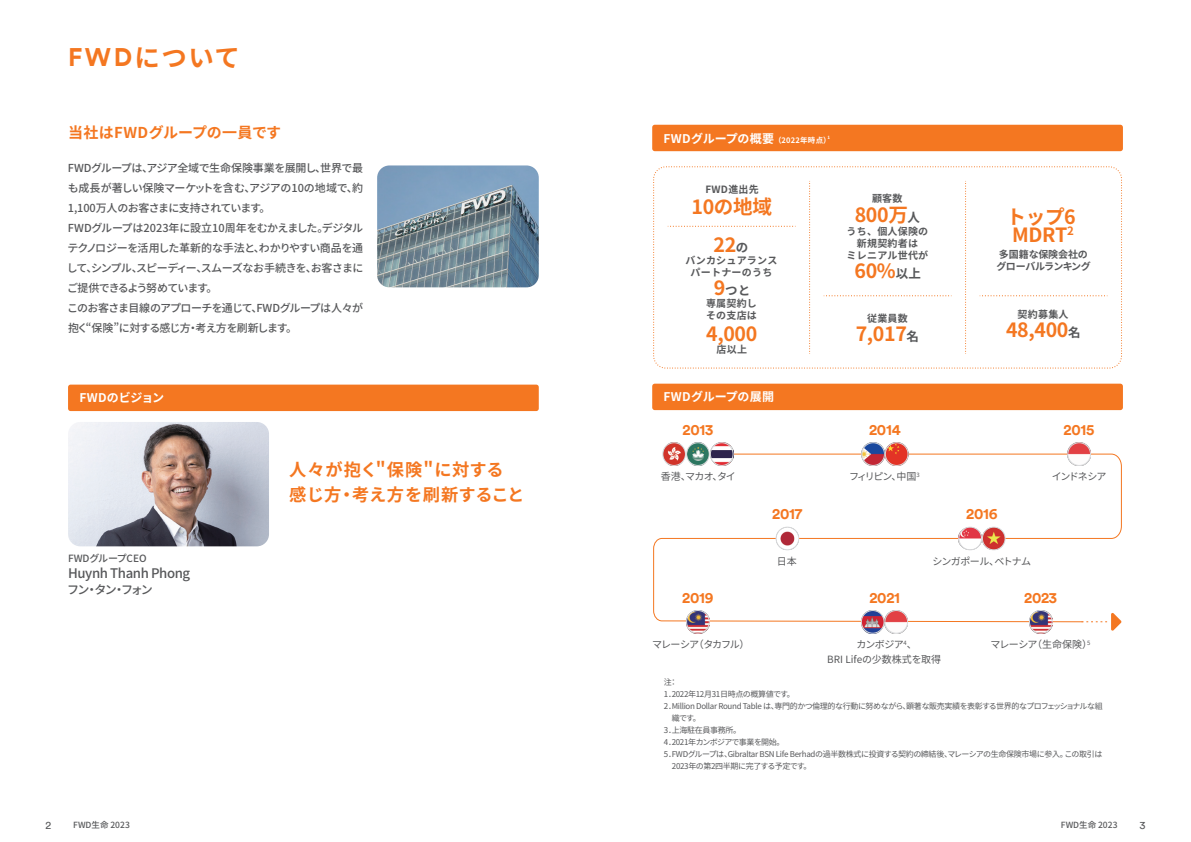
<style>
.page{position:relative;width:1191px;height:842px;background:#fff}
.page>*{position:absolute;margin:0;border:0;box-sizing:border-box;transform-origin:0 0}
.t1{font:700 25.5px "Noto Sans CJ Kjp";color:#f47721}
.t2{font:700 19.6px/18.1px "Noto Sans CJ Kjp";letter-spacing:-.02em;color:#f47721}
.t3{font:700 17.2px/25px "Noto Sans CJ Kjp";letter-spacing:.015em;color:#f47721}
.t4{font:700 15px "FWD Circular TT";letter-spacing:-.02em;color:#f47721}
.t5{font:700 15px "Noto Sans CJ Kjp";letter-spacing:.015em;color:#f47721}
.t6{font:500 13.2px "Noto Sans CJ Kjp";letter-spacing:-.03em;color:#57585a}
.t7{font:700 12.5px "Noto Sans CJ Kjp";color:#57585a}
.t8{font:700 12px "Noto Sans CJ Kjp";letter-spacing:.015em;color:#fff}
.t9{font:500 12px "Noto Sans CJ Kjp";letter-spacing:-.15em;color:#57585a}
.t10{font:700 12px "Noto Sans CJ Kjp";letter-spacing:-.005em;color:#fff}
.t11{font:500 11px/20px "Noto Sans CJ Kjp";letter-spacing:-.045em;color:#57585a}
.t12{font:700 10px/12px "Noto Sans CJ Kjp";letter-spacing:.025em;color:#57585a;text-align:center}
.t13{font:10px "Noto Sans CJ Kjp";letter-spacing:-.06em;color:#57585a}
.t14{font:10px/15px "Noto Sans CJ Kjp";letter-spacing:-.01em;color:#57585a;text-align:center}
.t15{font:700 10px/12px "Noto Sans CJ Kjp";letter-spacing:-.025em;color:#57585a}
.t16{font:10px "Noto Sans CJ Kjp";letter-spacing:-.04em;color:#57585a}
.t17{font:10px "Noto Sans CJ Kjp";letter-spacing:-.105em;color:#57585a}
.t18{font:500 10px "Noto Sans CJ Kjp";letter-spacing:-.02em;color:#57585a}
.t19{font:500 8.5px "Noto Sans CJ Kjp";color:#57585a}
.t20{font:8px "Noto Sans CJ Kjp";letter-spacing:-.04em;color:#57585a}
.t21{font:8px "Noto Sans CJ Kjp";letter-spacing:-.065em;color:#57585a}
.t22{font:700 4.4px "Noto Sans CJ Kjp";color:#fff}
.s1{font-family:"FWD Circular TT"}
.s2{font-size:7.5px}
.s3{font-size:12.5px;color:#57585a}
.s4{font-size:19.6px;color:#f47721}
.s5{font-family:"FWD Circular TT";font-weight:400;font-size:11px}
.s6{font-weight:400;font-size:11px}
</style>
<div class="page">
<img style="left:68px;top:422px;width:201px;height:124px">
<div style="left:68px;top:385px;width:471px;height:26px;background:#f47721;border-radius:3px"></div>
<img style="left:377px;top:165px;width:162px;height:122px">
<div style="left:652px;top:125px;width:471px;height:26px;background:#f47721;border-radius:3px"></div>
<div style="left:652px;top:384px;width:471px;height:26px;background:#f47721;border-radius:3px"></div>
<div style="left:653px;top:166px;width:469px;height:202px;border:1px dashed #f47721;border-radius:12px"></div>
<svg style="left:809px;top:181px;width:1px;height:173px"></svg>
<svg style="left:965px;top:181px;width:1px;height:173px"></svg>
<svg style="left:668px;top:226px;width:128px;height:1px"></svg>
<svg style="left:979px;top:295px;width:128px;height:1px"></svg>
<svg style="left:823px;top:295px;width:129px;height:1px"></svg>
<svg style="left:653px;top:453px;width:469px;height:170px"></svg>
<svg style="left:1079px;top:612px;width:42px;height:19px"></svg>
<img style="left:663px;top:444px;width:22px;height:21px">
<div style="left:662px;top:442px;width:24px;height:24px;border:1px solid #d9dadc;border-radius:50%"></div>
<img style="left:687px;top:443px;width:21px;height:22px">
<div style="left:686px;top:442px;width:23px;height:24px;border:1px solid #d9dadc;border-radius:50%"></div>
<img style="left:710px;top:443px;width:23px;height:22px">
<div style="left:710px;top:442px;width:23px;height:24px;border:1px solid #d9dadc;border-radius:50%"></div>
<img style="left:861px;top:443px;width:47px;height:22px">
<div style="left:861px;top:442px;width:24px;height:24px;border:1px solid #d9dadc;border-radius:50%"></div>
<img style="left:776px;top:527px;width:23px;height:23px">
<div style="left:775px;top:527px;width:24px;height:23px;border:1px solid #d9dadc;border-radius:50%"></div>
<img style="left:686px;top:610px;width:23px;height:23px">
<div style="left:686px;top:610px;width:23px;height:24px;border:1px solid #d9dadc;border-radius:50%"></div>
<img style="left:1029px;top:610px;width:23px;height:23px">
<div style="left:1029px;top:610px;width:23px;height:24px;border:1px solid #d9dadc;border-radius:50%"></div>
<img style="left:862px;top:610px;width:21px;height:23px">
<div style="left:861px;top:610px;width:23px;height:24px;border:1px solid #d9dadc;border-radius:50%"></div>
<img style="left:959px;top:527px;width:22px;height:23px">
<div style="left:958px;top:527px;width:24px;height:23px;border:1px solid #d9dadc;border-radius:50%"></div>
<img style="left:983px;top:527px;width:21px;height:23px">
<div style="left:982px;top:527px;width:23px;height:23px;border:1px solid #d9dadc;border-radius:50%"></div>
<div style="left:885px;top:442px;width:23px;height:24px;border:1px solid #d9dadc;border-radius:50%"></div>
<img style="left:1067px;top:443px;width:23px;height:22px">
<div style="left:1067px;top:442px;width:24px;height:24px;border:1px solid #d9dadc;border-radius:50%"></div>
<img style="left:885px;top:610px;width:22px;height:23px">
<div style="left:884px;top:610px;width:24px;height:24px;border:1px solid #d9dadc;border-radius:50%"></div>
<h1 class="t1" style="left:68px;top:43px;width:173px"><span class="s1">FWD</span>について</h1>
<h3 class="t5" style="left:68px;top:124px;width:215px">当社はFWDグループの一員です</h3>
<p class="t11" style="left:67px;top:158px;width:298px">FWDグループは、アジア全域で生命保険事業を展開し、世界で最も成長が著しい保険マーケットを含む、アジアの10の地域で、約<br>1,100万人のお客さまに支持されています。<br>FWDグループは2023年に設立10周年をむかえました。デジタルテクノロジーを活用した革新的な手法と、わかりやすい商品を通して、シンプル、スピーディー、スムーズなお手続きを、お客さまにご提供できるよう努めています。<br>このお客さま目線のアプローチを通じて、FWDグループは人々が抱く“保険”に対する感じ方・考え方を刷新します。</p>
<p class="t10" style="left:79px;top:391px;width:86px">FWDのビジョン</p>
<p class="t18" style="left:68px;top:553px;width:80px">FWDグループCEO</p>
<p class="t6" style="left:68px;top:566px;width:124px">Huynh Thanh Phong</p>
<p class="t9" style="left:67px;top:583px;width:87px">フン・タン・フォン</p>
<h3 class="t3" style="left:289px;top:458px;width:237px">人々が抱く"保険"に対する感じ方・考え方を刷新すること</h3>
<p class="t8" style="left:663px;top:131px;width:168px">FWDグループの概要<span class="s2">（2022年時点）</span></p>
<p class="t22" style="left:827px;top:135px;width:4px">1</p>
<p class="t12" style="left:705px;top:184px;width:55px">FWD進出先</p>
<h2 class="t2" style="left:691px;top:198px;width:82px">10の地域</h2>
<h2 class="t2" style="left:713px;top:236px;width:36px">22<span class="s3">の</span></h2>
<p class="t12" style="left:685px;top:255px;width:93px">バンカシュアランスパートナーのうち</p>
<p class="t7" style="left:713px;top:283px;width:38px"><span class="s4">9</span>つと</p>
<p class="t12" style="left:706px;top:298px;width:52px;text-align:left">専属契約しその支店は</p>
<h2 class="t2" style="left:706px;top:325px;width:53px">4,000</h2>
<p class="t12" style="left:716px;top:344px;width:32px">店以上</p>
<p class="t8" style="left:663px;top:390px;width:112px">FWDグループの展開</p>
<p class="t12" style="left:872px;top:193px;width:32px">顧客数</p>
<h2 class="t2" style="left:854px;top:206px;width:67px">800万<span class="s3">人</span></h2>
<p class="t12" style="left:846px;top:225px;width:83px">うち、個人保険の新規契約者は<br>ミレニアル世代が</p>
<h2 class="t2" style="left:854px;top:262px;width:68px">60%<span class="s3">以上</span></h2>
<p class="t12" style="left:867px;top:312px;width:42px">従業員数</p>
<h2 class="t2" style="left:855px;top:325px;width:65px">7,017<span class="s3">名</span></h2>
<h2 class="t2" style="left:1006px;top:208px;width:71px">トップ6<br>MDRT<sup>2</sup></h2>
<p class="t15" style="left:996px;top:248px;width:96px">多国籍な保険会社のグローバルランキング</p>
<p class="t12" style="left:1017px;top:308px;width:52px">契約募集人</p>
<h2 class="t2" style="left:1006px;top:321px;width:76px">48,400<span class="s3">名</span></h2>
<h3 class="t4" style="left:682px;top:419px;width:32px">2013</h3>
<h3 class="t4" style="left:869px;top:419px;width:33px">2014</h3>
<h3 class="t4" style="left:1063px;top:419px;width:32px">2015</h3>
<p class="t13" style="left:1052px;top:471px;width:56px">インドネシア</p>
<h3 class="t4" style="left:772px;top:504px;width:32px">2017</h3>
<p class="t13" style="left:776px;top:555px;width:21px">日本</p>
<p class="t13" style="left:660px;top:471px;width:77px">香港、マカオ、タイ</p>
<p class="t13" style="left:849px;top:471px;width:72px">フィリピン、中国<sup>3</sup></p>
<h3 class="t4" style="left:966px;top:504px;width:33px">2016</h3>
<p class="t13" style="left:932px;top:555px;width:100px">シンガポール、ベトナム</p>
<h3 class="t4" style="left:682px;top:587px;width:33px">2019</h3>
<p class="t17" style="left:652px;top:639px;width:99px">マレーシア（タカフル）</p>
<h3 class="t4" style="left:869px;top:587px;width:32px">2021</h3>
<p class="t14" style="left:827px;top:637px;width:115px">カンボジア<sup>4</sup>、<br>BRI Lifeの少数株式を取得</p>
<h3 class="t4" style="left:1024px;top:587px;width:35px">2023</h3>
<p class="t16" style="left:990px;top:639px;width:103px">マレーシア（生命保険）<sup>5</sup></p>
<p class="t20" style="left:664px;top:677px;width:15px">注：</p>
<p class="t20" style="left:664px;top:689px;width:132px">1．2022年12月31日時点の概算値です。</p>
<p class="t20" style="left:664px;top:701px;width:440px">2．Million Dollar Round Table は、専門的かつ倫理的な行動に努めながら、顕著な販売実績を表彰する世界的なプロフェッショナルな組</p>
<p class="t20" style="left:672px;top:713px;width:30px">織です。</p>
<p class="t20" style="left:664px;top:725px;width:79px">3．上海駐在員事務所。</p>
<p class="t21" style="left:664px;top:737px;width:122px">4．2021年カンボジアで事業を開始。</p>
<p class="t20" style="left:664px;top:749px;width:440px">5．FWDグループは、Gibraltar BSN Life Berhadの過半数株式に投資する契約の締結後、マレーシアの生命保険市場に参入。この取引は</p>
<p class="t20" style="left:672px;top:761px;width:141px">2023年の第2四半期に完了する予定です。</p>
<p class="t19" style="left:45px;top:820px;width:86px"><span class="s5">2</span><span class="s6">　　</span>FWD生命 2023</p>
<p class="t19" style="left:1060px;top:820px;width:86px">FWD生命 2023<span class="s6">　　</span><span class="s5">3</span></p>
</div>
